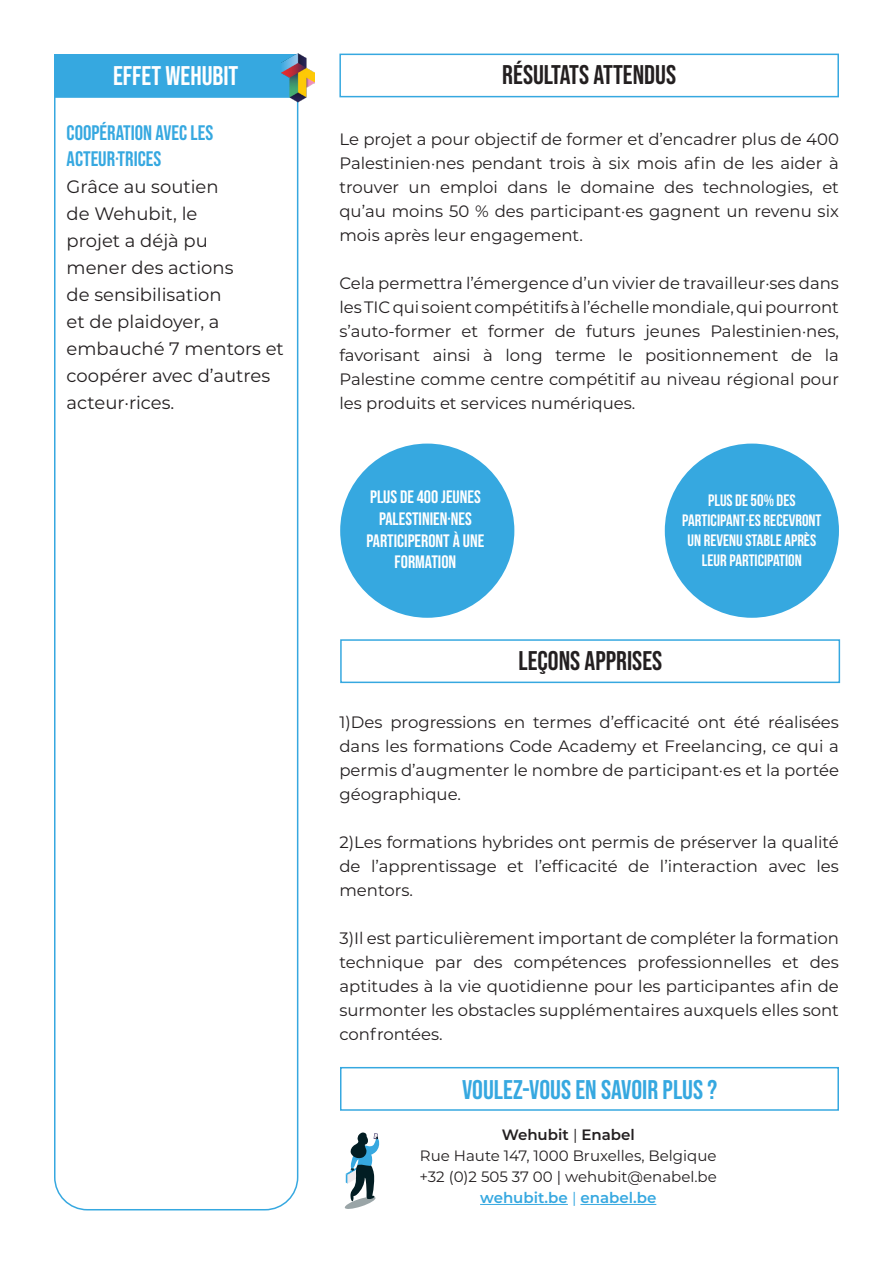
<style>
.page{position:relative;width:893px;height:1263px;background:#fff}
.page>*{position:absolute;margin:0;border:0;box-sizing:border-box;transform-origin:0 0}
.t1{font:27px "Bebas Neue";color:#231f20}
.t2{font:27px "Bebas Neue";color:#36a8e0}
.t3{font:27px "Bebas Neue";color:#fff}
.t4{font:21px/25.2px "Bebas Neue";color:#36a8e0}
.t5{font:18px/27px "Montserrat";color:#231f20}
.t6{font:18px/21.6px "Bebas Neue";color:#fff;text-align:center}
.t7{font:16.5px/24px "Montserrat";color:#231f20;text-align:justify}
.t8{font:16.5px/19.8px "Bebas Neue";color:#fff;text-align:center}
.t9{font:15px "Montserrat";color:#231f20}
.t10{font:600 15px "Montserrat";color:#36a8e0}
.t11{font:600 15px "Montserrat";color:#231f20}
.s1{font-weight:400}
</style>
<div class="page">
<div style="left:665px;top:444px;width:174px;height:174px;background:#36a8e0;border-radius:50%"></div>
<div style="left:340px;top:444px;width:174px;height:174px;background:#36a8e0;border-radius:50%"></div>
<div style="left:54px;top:54px;width:244px;height:1156px;border:2px solid #36a8e0;border-radius:33px"></div>
<div style="left:54px;top:54px;width:244px;height:44px;background:#36a8e0;border:2px solid #36a8e0"></div>
<div style="left:339px;top:54px;width:500px;height:43px;background:#fff;border:2px solid #36a8e0"></div>
<img style="left:281px;top:54px;width:34px;height:55px">
<div style="left:340px;top:639px;width:500px;height:44px;background:#fff;border:2px solid #36a8e0"></div>
<svg style="left:344px;top:1132px;width:36px;height:77px"></svg>
<div style="left:340px;top:1067px;width:499px;height:44px;background:#fff;border:2px solid #36a8e0"></div>
<hr style="left:480px;top:1204px;width:88px;height:1px;background:#36a8e0">
<hr style="left:580px;top:1204px;width:76px;height:1px;background:#36a8e0">
<p class="t3" style="left:113px;top:61px;width:127px">EFFET WEHUBIT</p>
<p class="t4" style="left:67px;top:120px;width:148px">COOPÉRATION AVEC LES<br>ACTEUR·TRICES</p>
<p class="t5" style="left:67px;top:172px;width:219px">Grâce au soutien<br>de Wehubit, le<br>projet a déjà pu<br>mener des actions<br>de sensibilisation<br>et de plaidoyer, a embauché 7 mentors et coopérer avec d’autres acteur·rices.</p>
<p class="t1" style="left:502px;top:60px;width:175px">RÉSULTATS ATTENDUS</p>
<p class="t7" style="left:339px;top:127px;width:501px">Le projet a pour objectif de former et d’encadrer plus de 400<br>Palestinien·nes pendant trois à six mois afin de les aider à trouver un emploi dans le domaine des technologies, et qu’au moins 50 % des participant·es gagnent un revenu six mois après leur engagement.</p>
<p class="t7" style="left:339px;top:271px;width:501px">Cela permettra l’émergence d’un vivier de travailleur·ses dans les TIC qui soient compétitifs à l’échelle mondiale, qui pourront s’auto-former et former de futurs jeunes Palestinien·nes, favorisant ainsi à long terme le positionnement de la Palestine comme centre compétitif au niveau régional pour les produits et services numériques.</p>
<p class="t6" style="left:367px;top:486px;width:119px">PLUS DE 400 JEUNES<br>PALESTINIEN·NES<br>PARTICIPERONT À UNE<br>FORMATION</p>
<p class="t8" style="left:682px;top:490px;width:141px">PLUS DE 50% DES<br>PARTICIPANT·ES RECEVRONT<br>UN REVENU STABLE APRÈS<br>LEUR PARTICIPATION</p>
<p class="t1" style="left:518px;top:645px;width:145px">LEÇONS APPRISES</p>
<p class="t7" style="left:339px;top:710px;width:501px">1)Des progressions en termes d’efficacité ont été réalisées dans les formations Code Academy et Freelancing, ce qui a permis d’augmenter le nombre de participant·es et la portée géographique.</p>
<p class="t7" style="left:339px;top:830px;width:501px">2)Les formations hybrides ont permis de préserver la qualité de l’apprentissage et l’efficacité de l’interaction avec les mentors.</p>
<p class="t7" style="left:339px;top:926px;width:501px">3)Il est particulièrement important de compléter la formation technique par des compétences professionnelles et des aptitudes à la vie quotidienne pour les participantes afin de surmonter les obstacles supplémentaires auxquels elles sont confrontées.</p>
<p class="t2" style="left:462px;top:1074px;width:257px">VOULEZ-VOUS EN SAVOIR PLUS ?</p>
<p class="t11" style="left:502px;top:1124px;width:135px">Wehubit <span class="s1">|</span> Enabel</p>
<p class="t9" style="left:420px;top:1145px;width:298px">Rue Haute 147, 1000 Bruxelles, Belgique</p>
<p class="t9" style="left:420px;top:1166px;width:299px">+32 (0)2 505 37 00 | wehubit@enabel.be</p>
<p class="t10" style="left:480px;top:1187px;width:178px">wehubit.be <span class="s1">|</span> enabel.be</p>
</div>
